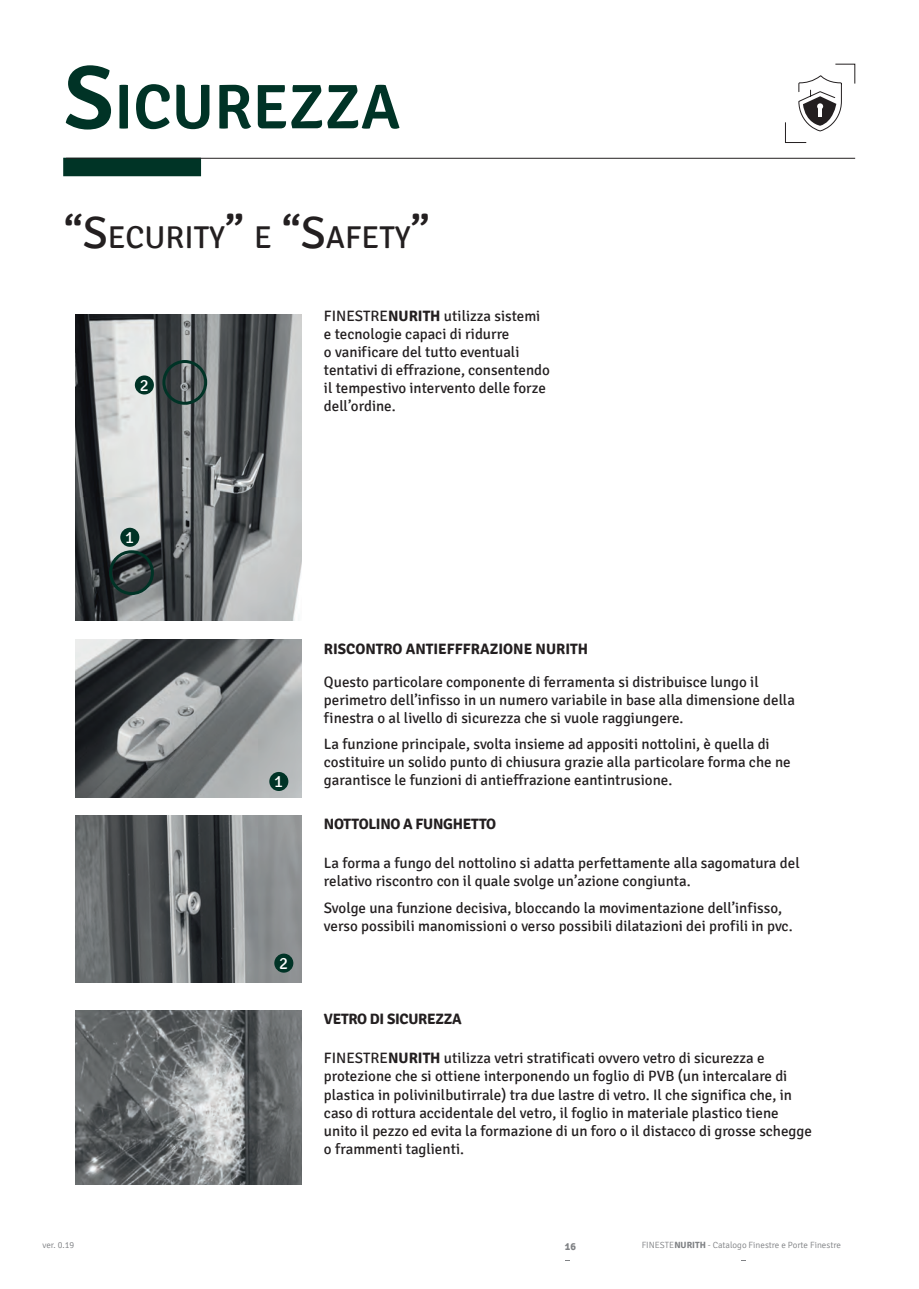
<style>
.page{position:relative;width:919px;height:1289px;background:#fff}
.page>*{position:absolute;margin:0;border:0;box-sizing:border-box;transform-origin:0 0}
.t1{font:600 63.15px "Signika";color:#003326}
.t2{font:31.5px "Signika";color:#231f20}
.t3{font:16.8px "Signika";color:#fff}
.t4{font:15px/18px "Signika";color:#231f20}
.t5{font:700 15px "Signika";letter-spacing:-.01em;color:#231f20}
.t6{font:700 10.5px "Signika";color:#808285}
.t7{font:300 9px "Signika";color:#808285}
.s1{font-size:90.3px}
.s2{font-size:45px}
.s3{font-weight:700}
</style>
<div class="page">
<svg style="left:785px;top:63px;width:70px;height:80px"></svg>
<div style="left:63px;top:158px;width:138px;height:18px;background:#003426"></div>
<hr style="left:66px;top:158px;width:789px;height:1px;background:#231f20">
<img style="left:75px;top:815px;width:226px;height:167px">
<img style="left:75px;top:639px;width:226px;height:158px">
<img style="left:75px;top:315px;width:226px;height:306px">
<div style="left:162px;top:360px;width:45px;height:45px;border:3px solid #003326;border-radius:50%"></div>
<div style="left:109px;top:550px;width:45px;height:45px;border:3px solid #003326;border-radius:50%"></div>
<div style="left:120px;top:528px;width:19px;height:19px;background:#003326;border-radius:50%"></div>
<div style="left:269px;top:772px;width:19px;height:19px;background:#003326;border-radius:50%"></div>
<div style="left:274px;top:953px;width:19px;height:19px;background:#003326;border-radius:50%"></div>
<div style="left:135px;top:375px;width:19px;height:19px;background:#003326;border-radius:50%"></div>
<img style="left:75px;top:1010px;width:226px;height:174px">
<h1 class="t1" style="left:64px;top:70px;width:338px"><span class="s1">S</span>ICUREZZA</h1>
<h2 class="t2" style="left:64px;top:220px;width:367px"><span class="s2">“S</span>ECURITY<span class="s2">”</span> E <span class="s2">“S</span>AFETY<span class="s2">”</span></h2>
<p class="t3" style="left:140px;top:375px;width:10px">2</p>
<p class="t3" style="left:125px;top:528px;width:10px">1</p>
<p class="t4" style="left:324px;top:307px;width:227px">FINESTRE<span class="s3">NURITH</span> utilizza sistemi e tecnologie capaci di ridurre<br>o vanificare del tutto eventuali tentativi di effrazione, consentendo il tempestivo intervento delle forze dell’ordine.</p>
<p class="t3" style="left:274px;top:772px;width:10px">1</p>
<p class="t3" style="left:279px;top:953px;width:10px">2</p>
<p class="t5" style="left:324px;top:639px;width:265px">RISCONTRO ANTIEFFFRAZIONE NURITH</p>
<p class="t4" style="left:324px;top:673px;width:472px">Questo particolare componente di ferramenta si distribuisce lungo il perimetro dell’infisso in un numero variabile in base alla dimensione della finestra o al livello di sicurezza che si vuole raggiungere.</p>
<p class="t4" style="left:324px;top:735px;width:468px">La funzione principale, svolta insieme ad appositi nottolini, è quella di costituire un solido punto di chiusura grazie alla particolare forma che ne garantisce le funzioni di antieffrazione eantintrusione.</p>
<p class="t5" style="left:324px;top:815px;width:174px">NOTTOLINO A FUNGHETTO</p>
<p class="t4" style="left:324px;top:854px;width:477px">La forma a fungo del nottolino si adatta perfettamente alla sagomatura del relativo riscontro con il quale svolge un’azione congiunta.</p>
<p class="t4" style="left:324px;top:898px;width:470px">Svolge una funzione decisiva, bloccando la movimentazione dell’infisso, verso possibili manomissioni o verso possibili dilatazioni dei profili in pvc.</p>
<p class="t5" style="left:324px;top:1010px;width:139px">VETRO DI SICUREZZA</p>
<p class="t4" style="left:324px;top:1049px;width:489px">FINESTRE<span class="s3">NURITH</span> utilizza vetri stratificati ovvero vetro di sicurezza e protezione che si ottiene interponendo un foglio di PVB (un intercalare di plastica in polivinilbutirrale) tra due lastre di vetro. Il che significa che, in caso di rottura accidentale del vetro, il foglio in materiale plastico tiene unito il pezzo ed evita la formazione di un foro o il distacco di grosse schegge o frammenti taglienti.</p>
<p class="t7" style="left:43px;top:1239px;width:33px">ver. 0.19</p>
<p class="t6" style="left:565px;top:1239px;width:13px">16</p>
<p class="t7" style="left:641px;top:1239px;width:201px">FINESTE<span class="s3">NURITH</span> - Catalogo Finestre e Porte Finestre</p>
</div>
